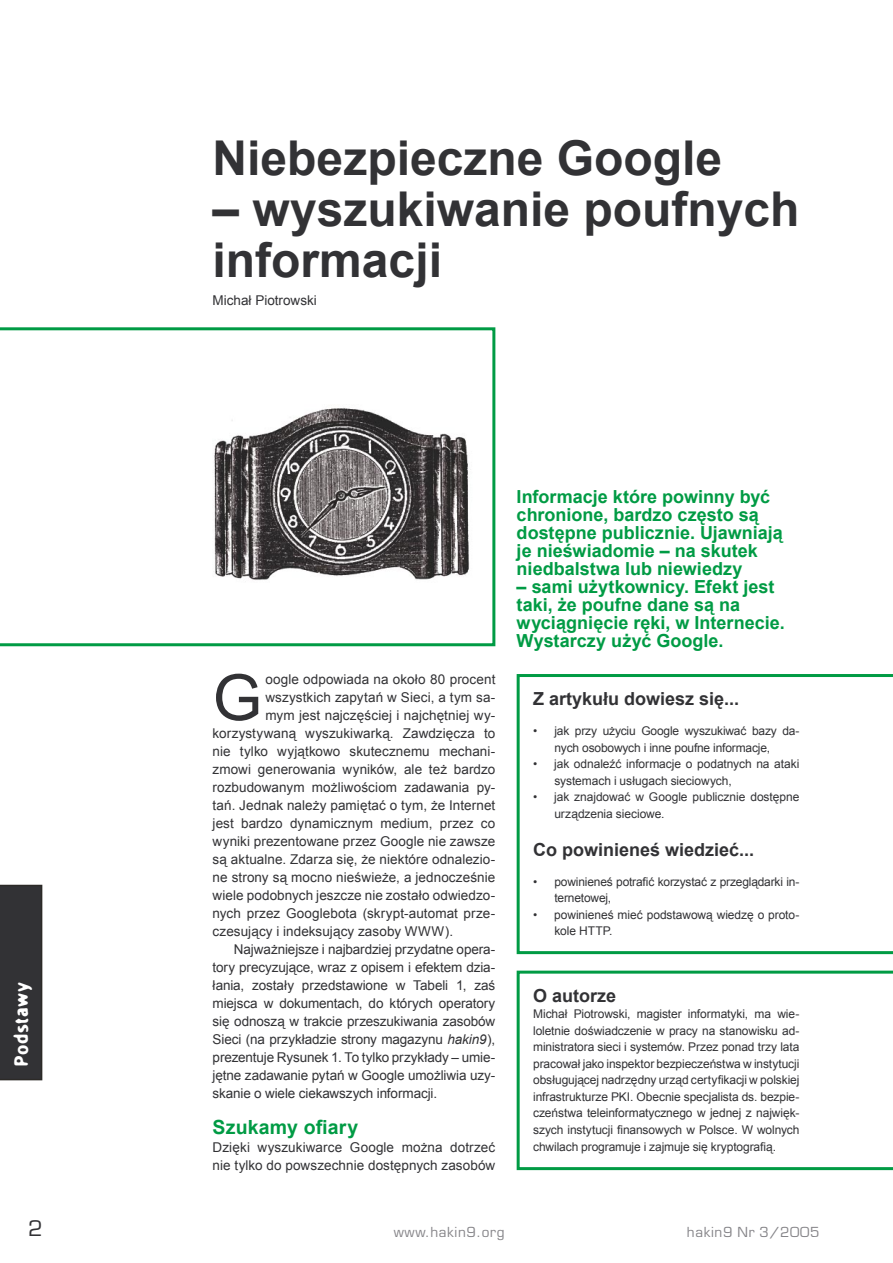
<style>
.page{position:relative;width:893px;height:1263px;background:#fff}
.page>*{position:absolute;margin:0;border:0;box-sizing:border-box;transform-origin:0 0}
.PREBODY1{font:63.75px "Arial";color:#323235}
.TYTUL{font:700 48px/51px "Arial";color:#323235}
.t1{font:21px "Euromode";color:#323235}
.SUBHEAD{font:700 19.5px "Arial";letter-spacing:.01em;color:#009b44}
.LEAD{font:700 18px/18px "Arial";color:#009b44}
.RAMKA_SUBHEAD1{font:700 18px "Arial";color:#323235}
.DZIAL{font:18px "EFN Wet Letters";letter-spacing:.05em;color:#fff}
.PREBODY1-2{font:13.5px "Arial";letter-spacing:.005em;color:#323235}
.BODY_TEXT{font:13.5px/18px "Arial";letter-spacing:-.01em;color:#323235;text-align:justify}
.BODY1{font:13.5px/18px "Arial";letter-spacing:.005em;color:#323235}
.t2{font:13.5px "Euromode";letter-spacing:.05em;color:#858488}
.AUTOR{font:13.5px "Arial";color:#323235}
.RAMKA_BODY1{font:12px/16.5px "Arial";letter-spacing:-.01em;color:#323235;text-align:justify}
.RAMKA_HANGING1{font:12px/16.5px "Arial";letter-spacing:-.005em;color:#323235}
.RAMKA_HANGING_WS{font:12px/16.5px "Arial";letter-spacing:-.015em;color:#323235}
.s1{font-style:italic}
</style>
<div class="page">
<div style="left:0;top:885px;width:42px;height:195px;background:#323235"></div>
<svg style="left:0;top:327px;width:495px;height:319px"></svg>
<img style="left:213px;top:404px;width:259px;height:178px">
<svg style="left:517px;top:971px;width:376px;height:199px"></svg>
<svg style="left:517px;top:674px;width:376px;height:280px"></svg>
<p class="TYTUL" style="left:213px;top:135px;width:511px">Niebezpieczne Google</p>
<p class="TYTUL" style="left:213px;top:186px;width:588px">– wyszukiwanie poufnych informacji</p>
<p class="AUTOR" style="left:213px;top:292px;width:106px">Michał Piotrowski</p>
<p class="DZIAL" style="left:10px;top:1066px;width:85px;rotate:-90deg">Podstawy</p>
<p class="PREBODY1" style="left:213px;top:656px;width:51px">G</p>
<p class="PREBODY1-2" style="left:265px;top:670px;width:231px">oogle odpowiada na około 80 procent</p>
<p class="PREBODY1-2" style="left:265px;top:688px;width:231px">wszystkich zapytań w Sieci, a tym sa-</p>
<p class="PREBODY1-2" style="left:265px;top:706px;width:231px">mym jest najczęściej i najchętniej wy-</p>
<p class="PREBODY1-2" style="left:213px;top:724px;width:284px">korzystywaną wyszukiwarką. Zawdzięcza to</p>
<p class="PREBODY1-2" style="left:213px;top:742px;width:284px">nie tylko wyjątkowo skutecznemu mechani-</p>
<p class="PREBODY1-2" style="left:213px;top:760px;width:284px">zmowi generowania wyników, ale też bardzo</p>
<p class="PREBODY1-2" style="left:213px;top:778px;width:284px">rozbudowanym możliwościom zadawania py-</p>
<p class="PREBODY1-2" style="left:213px;top:796px;width:284px">tań. Jednak należy pamiętać o tym, że Internet</p>
<p class="PREBODY1-2" style="left:213px;top:814px;width:284px">jest bardzo dynamicznym medium, przez co</p>
<p class="PREBODY1-2" style="left:213px;top:832px;width:284px">wyniki prezentowane przez Google nie zawsze</p>
<p class="PREBODY1-2" style="left:213px;top:850px;width:284px">są aktualne. Zdarza się, że niektóre odnalezio-</p>
<p class="PREBODY1-2" style="left:213px;top:868px;width:284px">ne strony są mocno nieświeże, a jednocześnie</p>
<p class="PREBODY1-2" style="left:213px;top:886px;width:284px">wiele podobnych jeszcze nie zostało odwiedzo-</p>
<p class="PREBODY1-2" style="left:213px;top:904px;width:284px">nych przez Googlebota (skrypt-automat prze-</p>
<p class="PREBODY1-2" style="left:213px;top:922px;width:242px">czesujący i indeksujący zasoby WWW).</p>
<p class="BODY_TEXT" style="left:213px;top:940px;width:284px;text-indent:21px">Najważniejsze i najbardziej przydatne opera&shy;tory precyzujące, wraz z opisem i efektem dzia&shy;łania, zostały przedstawione w Tabeli 1, zaś miejsca w dokumentach, do których operatory się odnoszą w trakcie przeszukiwania zasobów Sieci (na przykładzie strony magazynu <span class="s1">hakin9</span>), prezentuje Rysunek 1. To tylko przykłady – umie&shy;jętne zadawanie pytań w Google umożliwia uzy&shy;skanie o wiele ciekawszych informacji.</p>
<p class="SUBHEAD" style="left:213px;top:1114px;width:147px">Szukamy ofiary</p>
<p class="BODY1" style="left:213px;top:1138px;width:284px">Dzięki wyszukiwarce Google można dotrzeć nie tylko do powszechnie dostępnych zasobów</p>
<p class="LEAD" style="left:517px;top:488px;width:268px">Informacje które powinny być chronione, bardzo często są dostępne publicznie. Ujawniają je nieświadomie – na skutek niedbalstwa lub niewiedzy</p>
<p class="LEAD" style="left:517px;top:578px;width:270px">– sami użytkownicy. Efekt jest taki, że poufne dane są na wyciągnięcie ręki, w Internecie.<br>Wystarczy użyć Google.</p>
<p class="RAMKA_SUBHEAD1" style="left:533px;top:687px;width:208px">Z artykułu dowiesz się...</p>
<p class="RAMKA_HANGING_WS" style="left:554px;top:723px;width:247px;text-indent:-21px">• jak przy użyciu Google wyszukiwać bazy da&shy;nych osobowych i inne poufne informacje,</p>
<p class="RAMKA_HANGING1" style="left:554px;top:756px;width:246px;text-indent:-21px">• jak odnaleźć informacje o podatnych na ataki systemach i usługach sieciowych,</p>
<p class="RAMKA_HANGING1" style="left:554px;top:789px;width:246px;text-indent:-21px">• jak znajdować w Google publicznie dostępne urządzenia sieciowe.</p>
<p class="RAMKA_SUBHEAD1" style="left:533px;top:838px;width:223px">Co powinieneś wiedzieć...</p>
<p class="RAMKA_HANGING_WS" style="left:554px;top:873px;width:247px;text-indent:-21px">• powinieneś potrafić korzystać z przeglądarki in&shy;ternetowej,</p>
<p class="RAMKA_HANGING1" style="left:554px;top:906px;width:247px;text-indent:-21px">• powinieneś mieć podstawową wiedzę o proto&shy;kole HTTP.</p>
<p class="RAMKA_SUBHEAD1" style="left:533px;top:984px;width:85px">O autorze</p>
<p class="RAMKA_BODY1" style="left:533px;top:1006px;width:268px">Michał Piotrowski, magister informatyki, ma wie&shy;loletnie doświadczenie w pracy na stanowisku ad&shy;ministratora sieci i systemów. Przez ponad trzy lata pracował jako inspektor bezpieczeństwa w instytucji obsługującej nadrzędny urząd certyfikacji w polskiej infrastrukturze PKI. Obecnie specjalista ds. bezpie&shy;czeństwa teleinformatycznego w jednej z najwięk&shy;szych instytucji finansowych w Polsce. W wolnych chwilach programuje i zajmuje się kryptografią.</p>
<p class="t1" style="left:28px;top:1216px;width:16px">2</p>
<p class="t2" style="left:394px;top:1224px;width:112px">www.hakin9.org</p>
<p class="t2" style="left:687px;top:1224px;width:134px">hakin9 Nr 3/2005</p>
</div>
